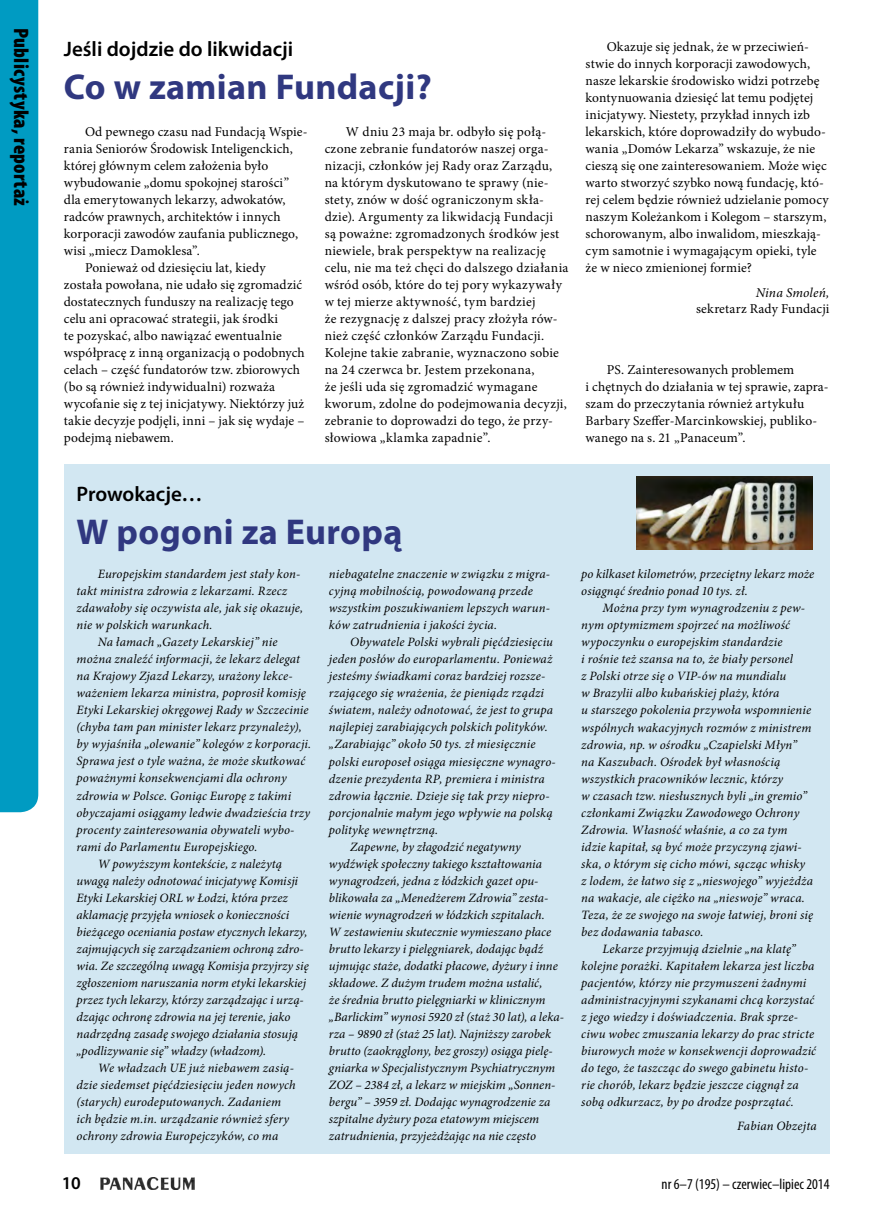
<style>
.page{position:relative;width:872px;height:1212px;background:#fff}
.page>*{position:absolute;margin:0;border:0;box-sizing:border-box;transform-origin:0 0}
.P_Tytuł_mały_24{font:700 36px "Myriad Pro";letter-spacing:.01em;color:#303880}
.P_Nadtytuł{font:600 21px "Myriad Pro";color:#000}
.t1{font:900 condensed 21px "Myriad Pro";letter-spacing:.015em;color:#000}
.t2{font:600 18px "Myriad Pro";color:#000}
.t3{font:condensed 15px "Myriad Pro";color:#000}
.P_Tekst{font:13.5px/17px "Minion Pro";letter-spacing:.01em;color:#000}
.P_Podpis_autora{font:13.5px/16.2px "Minion Pro";letter-spacing:.02em;color:#000;text-align:right}
.P_Tekst-2{font:italic 12.75px/17px "Minion Pro";letter-spacing:.01em;color:#000}
.P_Podpis_autora-2{font:italic 12.75px "Minion Pro";letter-spacing:.01em;color:#000}
.s1{font-style:italic}
</style>
<div class="page">
<img style="left:100px;top:1177px;width:95px;height:12px">
<div style="left:0;top:0;width:38px;height:812px;background:#009bc2"></div>
<div style="left:64px;top:464px;width:765px;height:689px;background:#d2e7f2"></div>
<img style="left:636px;top:477px;width:176px;height:72px">
<h2 class="t1" style="left:34px;top:28px;width:180px;rotate:90deg">Publicystyka, reportaż</h2>
<p class="P_Nadtytuł" style="left:64px;top:36px;width:231px">Jeśli dojdzie do likwidacji</p>
<p class="P_Tytuł_mały_24" style="left:64px;top:64px;width:369px">Co w zamian Fundacji?</p>
<p class="P_Tekst" style="left:64px;top:123px;width:245px;text-indent:21px">Od pewnego czasu nad Fundacją Wspie&shy;rania Seniorów Środowisk Inteligenckich, której głównym celem założenia było wybudowanie „domu spokojnej starości” dla emerytowanych lekarzy, adwokatów, radców prawnych, architektów i innych korporacji zawodów zaufania publicznego, wisi „miecz Damoklesa”.</p>
<p class="P_Tekst" style="left:64px;top:259px;width:242px;text-indent:21px">Ponieważ od dziesięciu lat, kiedy została powołana, nie udało się zgromadzić dostatecznych funduszy na realizację tego celu ani opracować strategii, jak środki<br>te pozyskać, albo nawiązać ewentualnie współpracę z inną organizacją o podobnych celach – część fundatorów tzw. zbiorowych (bo są również indywidualni) rozważa wycofanie się z tej inicjatywy. Niektórzy już takie decyzje podjęli, inni – jak się wydaje – podejmą niebawem.</p>
<p class="P_Tekst" style="left:325px;top:123px;width:245px;text-indent:21px">W dniu 23 maja br. odbyło się połą&shy;czone zebranie fundatorów naszej orga&shy;nizacji, członków jej Rady oraz Zarządu, na którym dyskutowano te sprawy (nie&shy;stety, znów w dość ograniczonym skła&shy;dzie). Argumenty za likwidacją Fundacji<br>są poważne: zgromadzonych środków jest niewiele, brak perspektyw na realizację celu, nie ma też chęci do dalszego działania wśród osób, które do tej pory wykazywały w tej mierze aktywność, tym bardziej<br>że rezygnację z dalszej pracy złożyła rów&shy;nież część członków Zarządu Fundacji.<br>Kolejne takie zabranie, wyznaczono sobie na 24 czerwca br. Jestem przekonana,<br>że jeśli uda się zgromadzić wymagane kworum, zdolne do podejmowania decyzji, zebranie to doprowadzi do tego, że przy&shy;słowiowa „klamka zapadnie”.</p>
<p class="P_Tekst" style="left:585px;top:38px;width:245px;text-indent:21px">Okazuje się jednak, że w przeciwień&shy;stwie do innych korporacji zawodowych, nasze lekarskie środowisko widzi potrzebę kontynuowania dziesięć lat temu podjętej inicjatywy. Niestety, przykład innych izb lekarskich, które doprowadziły do wybudo&shy;wania „Domów Lekarza” wskazuje, że nie cieszą się one zainteresowaniem. Może więc warto stworzyć szybko nową fundację, któ&shy;rej celem będzie również udzielanie pomocy naszym Koleżankom i Kolegom – starszym, schorowanym, albo inwalidom, mieszkają&shy;cym samotnie i wymagającym opieki, tyle że w nieco zmienionej formie?</p>
<p class="P_Podpis_autora" style="left:696px;top:285px;width:135px"><span class="s1">Nina Smoleń,<br></span>sekretarz Rady Fundacji</p>
<p class="P_Tekst" style="left:585px;top:362px;width:244px;text-indent:21px">PS. Zainteresowanych problemem<br>i chętnych do działania w tej sprawie, zapra&shy;szam do przeczytania również artykułu Barbary Szeffer-Marcinkowskiej, publiko&shy;wanego na s. 21 „Panaceum”.</p>
<p class="P_Nadtytuł" style="left:77px;top:481px;width:127px">Prowokacje…</p>
<p class="P_Tytuł_mały_24" style="left:77px;top:509px;width:327px">W pogoni za Europą</p>
<p class="P_Tekst-2" style="left:77px;top:566px;width:228px;text-indent:21px">Europejskim standardem jest stały kon&shy;takt ministra zdrowia z lekarzami. Rzecz zdawałoby się oczywista ale, jak się okazuje, nie w polskich warunkach.</p>
<p class="P_Tekst-2" style="left:77px;top:634px;width:236px;text-indent:21px">Na łamach „Gazety Lekarskiej” nie można znaleźć informacji, że lekarz delegat na Krajowy Zjazd Lekarzy, urażony lekce&shy;ważeniem lekarza ministra, poprosił komisję Etyki Lekarskiej okręgowej Rady w Szczecinie (chyba tam pan minister lekarz przynależy), by wyjaśniła „olewanie” kolegów z korporacji.<br>Sprawa jest o tyle ważna, że może skutkować poważnymi konsekwencjami dla ochrony zdrowia w Polsce. Goniąc Europę z takimi obyczajami osiągamy ledwie dwadzieścia trzy procenty zainteresowania obywateli wybo&shy;rami do Parlamentu Europejskiego.</p>
<p class="P_Tekst-2" style="left:77px;top:855px;width:234px;text-indent:21px">W powyższym kontekście, z należytą uwagą należy odnotować inicjatywę Komisji Etyki Lekarskiej ORL w Łodzi, która przez aklamację przyjęła wniosek o konieczności bieżącego oceniania postaw etycznych lekarzy, zajmujących się zarządzaniem ochroną zdro&shy;wia. Ze szczególną uwagą Komisja przyjrzy się zgłoszeniom naruszania norm etyki lekarskiej przez tych lekarzy, którzy zarządzając i urzą&shy;dzając ochronę zdrowia na jej terenie, jako nadrzędną zasadę swojego działania stosują „podlizywanie się” władzy (władzom).</p>
<p class="P_Tekst-2" style="left:77px;top:1059px;width:221px;text-indent:21px">We władzach UE już niebawem zasią&shy;dzie siedemset pięćdziesięciu jeden nowych (starych) eurodeputowanych. Zadaniem ich będzie m.in. urządzanie również sfery ochrony zdrowia Europejczyków, co ma</p>
<p class="P_Tekst-2" style="left:329px;top:566px;width:223px">niebagatelne znaczenie w związku z migra&shy;cyjną mobilnością, powodowaną przede wszystkim poszukiwaniem lepszych warun&shy;ków zatrudnienia i jakości życia.</p>
<p class="P_Tekst-2" style="left:329px;top:634px;width:228px;text-indent:21px">Obywatele Polski wybrali pięćdziesięciu jeden posłów do europarlamentu. Ponieważ jesteśmy świadkami coraz bardziej rozsze&shy;rzającego się wrażenia, że pieniądz rządzi światem, należy odnotować, że jest to grupa najlepiej zarabiających polskich polityków. „Zarabiając” około 50 tys. zł miesięcznie polski europoseł osiąga miesięczne wynagro&shy;dzenie prezydenta RP, premiera i ministra zdrowia łącznie. Dzieje się tak przy niepro&shy;porcjonalnie małym jego wpływie na polską politykę wewnętrzną.</p>
<p class="P_Tekst-2" style="left:329px;top:838px;width:237px;text-indent:21px">Zapewne, by złagodzić negatywny wydźwięk społeczny takiego kształtowania wynagrodzeń, jedna z łódzkich gazet opu&shy;blikowała za „Menedżerem Zdrowia” zesta&shy;wienie wynagrodzeń w łódzkich szpitalach.<br>W zestawieniu skutecznie wymieszano płace brutto lekarzy i pielęgniarek, dodając bądź ujmując staże, dodatki płacowe, dyżury i inne składowe. Z dużym trudem można ustalić,<br>że średnia brutto pielęgniarki w klinicznym „Barlickim” wynosi 5920 zł (staż 30 lat), a leka&shy;rza – 9890 zł (staż 25 lat). Najniższy zarobek brutto (zaokrąglony, bez groszy) osiąga pielę&shy;gniarka w Specjalistycznym Psychiatrycznym ZOZ – 2384 zł, a lekarz w miejskim „Sonnen&shy;bergu” – 3959 zł. Dodając wynagrodzenie za szpitalne dyżury poza etatowym miejscem zatrudnienia, przyjeżdżając na nie często</p>
<p class="P_Tekst-2" style="left:581px;top:566px;width:234px">po kilkaset kilometrów, przeciętny lekarz może osiągnąć średnio ponad 10 tys. zł.</p>
<p class="P_Tekst-2" style="left:581px;top:600px;width:233px;text-indent:21px">Można przy tym wynagrodzeniu z pew&shy;nym optymizmem spojrzeć na możliwość wypoczynku o europejskim standardzie<br>i rośnie też szansa na to, że biały personel<br>z Polski otrze się o VIP-ów na mundialu<br>w Brazylii albo kubańskiej plaży, która<br>u starszego pokolenia przywoła wspomnienie wspólnych wakacyjnych rozmów z ministrem zdrowia, np. w ośrodku „Czapielski Młyn” na Kaszubach. Ośrodek był własnością wszystkich pracowników lecznic, którzy<br>w czasach tzw. niesłusznych byli „in gremio” członkami Związku Zawodowego Ochrony Zdrowia. Własność właśnie, a co za tym idzie kapitał, są być może przyczyną zjawi&shy;ska, o którym się cicho mówi, sącząc whisky z lodem, że łatwo się z „nieswojego” wyjeżdża na wakacje, ale ciężko na „nieswoje” wraca.<br>Teza, że ze swojego na swoje łatwiej, broni się bez dodawania tabasco.</p>
<p class="P_Tekst-2" style="left:581px;top:940px;width:236px;text-indent:21px">Lekarze przyjmują dzielnie „na klatę” kolejne porażki. Kapitałem lekarza jest liczba pacjentów, którzy nie przymuszeni żadnymi administracyjnymi szykanami chcą korzystać z jego wiedzy i doświadczenia. Brak sprze&shy;ciwu wobec zmuszania lekarzy do prac stricte biurowych może w konsekwencji doprowadzić do tego, że taszcząc do swego gabinetu histo&shy;rie chorób, lekarz będzie jeszcze ciągnął za sobą odkurzacz, by po drodze posprzątać.</p>
<p class="P_Podpis_autora-2" style="left:737px;top:1117px;width:81px">Fabian Obzejta</p>
<h3 class="t2" style="left:62px;top:1172px;width:21px">10</h3>
<p class="t3" style="left:661px;top:1175px;width:169px">nr 6–7 (195) – czerwiec–lipiec 2014</p>
</div>
